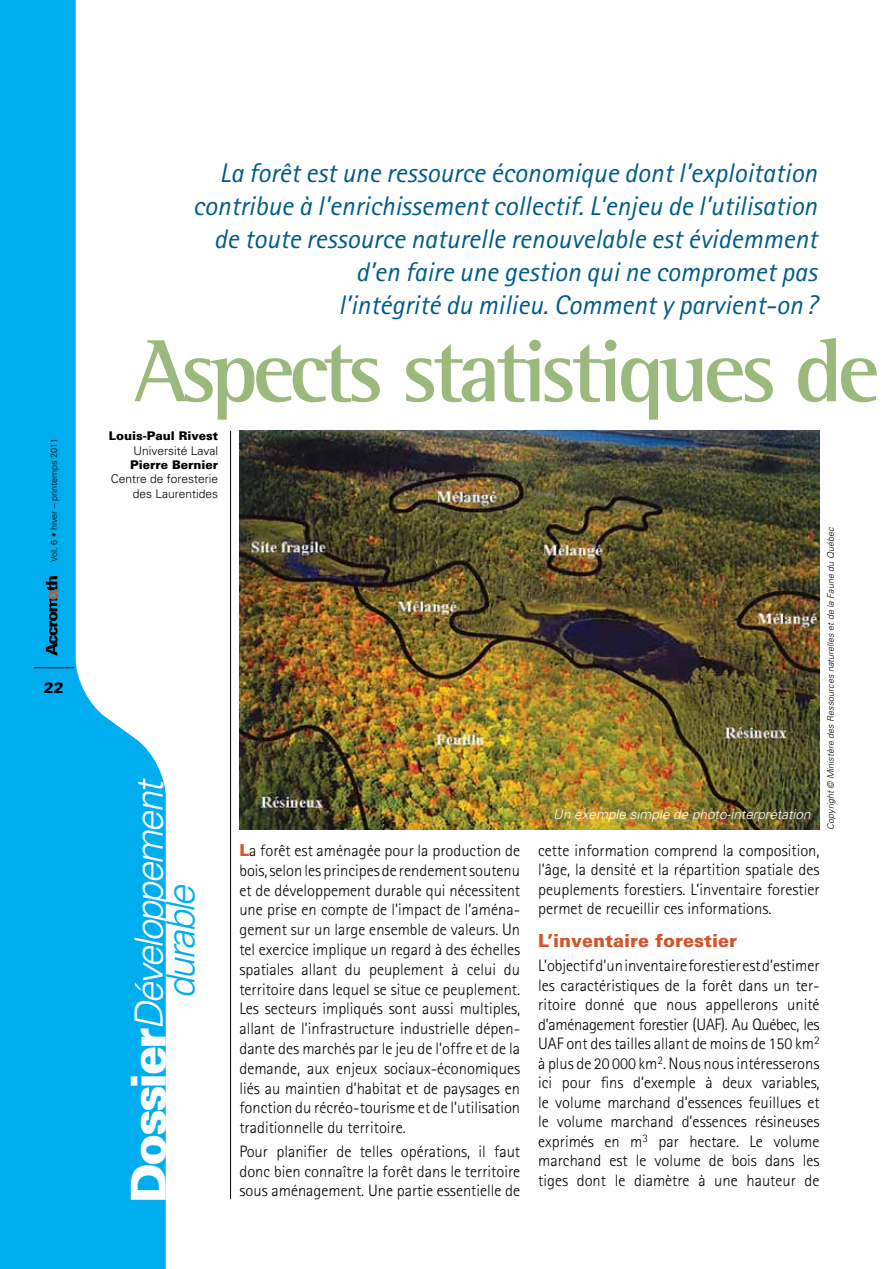
<style>
.page{position:relative;width:891px;height:1269px;background:#fff}
.page>*{position:absolute;margin:0;border:0;box-sizing:border-box;transform-origin:0 0}
.t1{font:700 90.45px "Rotis Semi Serif";letter-spacing:-.06em;color:#9bb97d}
.t2{font:italic 300 39px/31.5px "Univers";color:#fff}
.t3{font:italic 27px/33px "Rotis Sans Serif";color:#005b89;text-align:right}
.t4{font:900 18px "Univers";color:#d1562b}
.t5{font:300 16.5px/19.5px "Rotis Sans Serif";color:#000;text-align:justify}
.t6{font:900 15px "Univers";color:#000}
.t7{font:italic 300 13.5px "Univers";color:#fff}
.t8{font:300 12px/14.4px "Univers";color:#000;text-align:right}
.t9{font:900 12px "Univers";color:#000}
.t10{font:italic 300 9px "Univers";color:#000}
.t11{font:300 9px "Univers";color:#000}
.s1{font-weight:900;font-style:normal;font-size:48.3px}
.s2{color:#00aeef}
.s3{font-family:"Univers";font-weight:900;color:#d1562b}
</style>
<div class="page">
<img style="left:239px;top:431px;width:581px;height:399px">
<svg style="left:0;top:0;width:166px;height:1269px;fill:#00aeef"></svg>
<hr style="left:34px;top:668px;width:40px;height:1px;background:#000">
<svg style="left:46px;top:576px;width:12px;height:80px"></svg>
<hr style="left:230px;top:431px;width:1px;height:768px;background:#000">
<p class="t11" style="left:48px;top:562px;width:125px;rotate:-90deg">Vol. 6 • hiver – printemps 2011</p>
<p class="t6" style="left:44px;top:678px;width:22px">22</p>
<p class="t3" style="left:193px;top:156px;width:626px">La forêt est une ressource économique dont l’exploitation contribue à l’enrichissement collectif. L’enjeu de l’utilisation de toute ressource naturelle renouvelable est évidemment d’en faire une gestion qui ne compromet pas<br>l’intégrité du milieu. Comment y parvient-on?</p>
<h1 class="t1" style="left:134px;top:317px;width:747px">Aspects statistiques de</h1>
<p class="t9" style="left:109px;top:429px;width:111px">Louis-Paul Rivest</p>
<p class="t8" style="left:134px;top:443px;width:86px">Université Laval</p>
<p class="t9" style="left:130px;top:457px;width:89px">Pierre Bernier</p>
<p class="t8" style="left:111px;top:472px;width:109px">Centre de foresterie des Laurentides</p>
<h2 class="t2" style="left:132px;top:999px;width:222px;text-indent:-204px;rotate:-90deg"><span class="s1">Dossier</span>Développement <span class="s2">durable</span></h2>
<p class="t5" style="left:239px;top:841px;width:282px"><span class="s3">L</span>a forêt est aménagée pour la production de bois, selon les principes de rendement soutenu et de développement durable qui nécessitent une prise en compte de l’impact de l’aména&shy;gement sur un large ensemble de valeurs. Un tel exercice implique un regard à des échelles spatiales allant du peuplement à celui du territoire dans lequel se situe ce peuplement.<br>Les secteurs impliqués sont aussi multiples, allant de l’infrastructure industrielle dépen&shy;dante des marchés par le jeu de l’offre et de la demande, aux enjeux sociaux-économiques liés au maintien d’habitat et de paysages en fonction du récréo-tourisme et de l’utilisation traditionnelle du territoire.</p>
<p class="t5" style="left:239px;top:1142px;width:282px">Pour planifier de telles opérations, il faut donc bien connaître la forêt dans le territoire sous aménagement. Une partie essentielle de</p>
<p class="t7" style="left:553px;top:806px;width:259px">Un exemple simple de photo-interprétation</p>
<p class="t10" style="left:825px;top:830px;width:304px;rotate:-90deg">Copyright © Ministère des Ressources naturelles et de la Faune du Québec</p>
<p class="t5" style="left:538px;top:840px;width:283px">cette information comprend la composition, l’âge, la densité et la répartition spatiale des peuplements forestiers. L’inventaire forestier permet de recueillir ces informations.</p>
<p class="t4" style="left:538px;top:929px;width:200px">L’inventaire forestier</p>
<p class="t5" style="left:538px;top:956px;width:283px">L’objectif d’un inventaire forestier est d’estimer les caractéristiques de la forêt dans un ter&shy;ritoire donné que nous appellerons unité d’aménagement forestier (UAF). Au Québec, les UAF ont des tailles allant de moins de 150 km<sup>2 </sup>à plus de 20 000 km<sup>2</sup>. Nous nous intéresserons ici pour fins d’exemple à deux variables, le volume marchand d’essences feuillues et le volume marchand d’essences résineuses exprimés en m<sup>3</sup> par hectare. Le volume marchand est le volume de bois dans les tiges dont le diamètre à une hauteur de</p>
</div>
